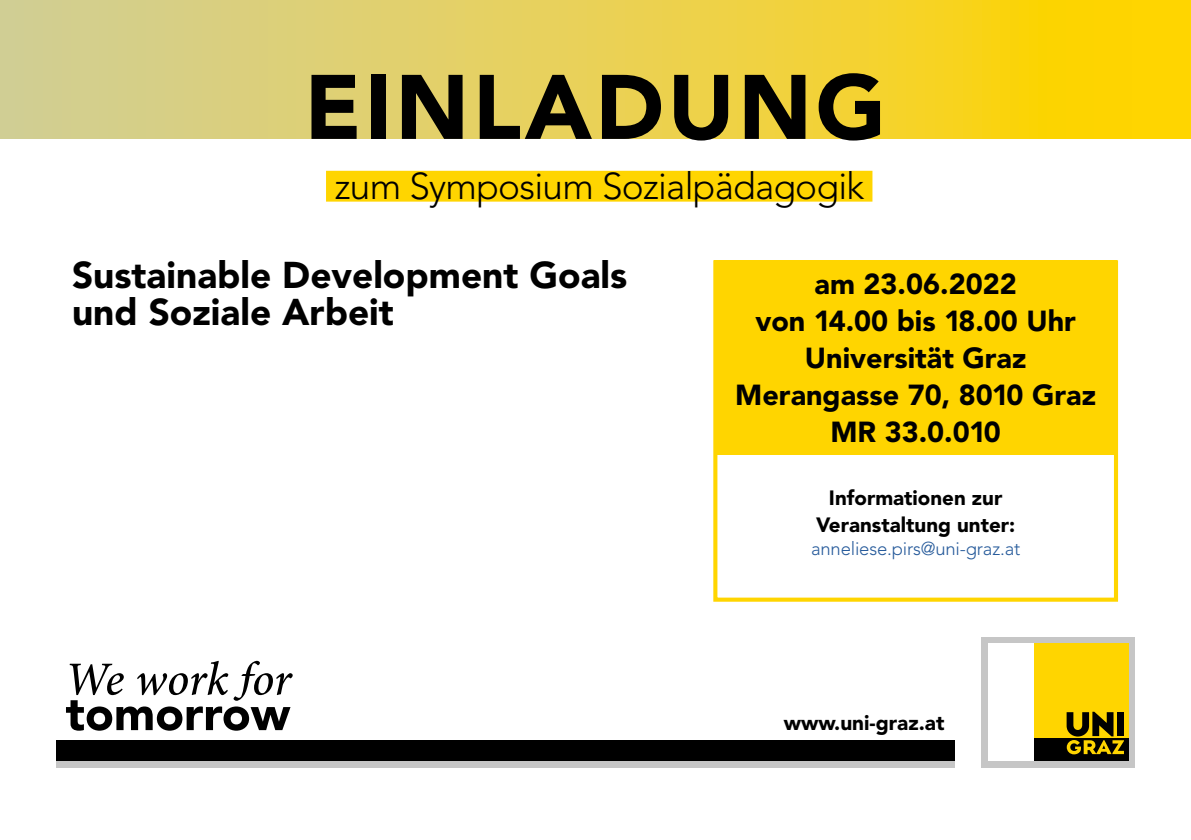
<style>
.page{position:relative;width:1191px;height:840px;background:#fff}
.page>*{position:absolute;margin:0;border:0;box-sizing:border-box;transform-origin:0 0}
.t1{font:900 90.4px "Avenir LT Std";letter-spacing:.04em;color:#000}
.t2{font:900 37px/37px "Avenir LT Std";color:#000}
.t3{font:300 37px "Avenir LT Std";letter-spacing:-.02em;color:#000}
.t4{font:900 28.8px/37px "Avenir LT Std";color:#000;text-align:center}
.t5{font:900 20.8px "Avenir LT Std";color:#000}
.t6{font:900 20.6px/26.6px "Avenir LT Std";color:#000;text-align:center}
.t7{font:300 18.4px "Avenir LT Std";letter-spacing:-.01em;color:#275b9b}
</style>
<div class="page">
<svg style="left:0;top:0;width:1191px;height:138px;background:#e9d14f"></svg>
<div style="left:326px;top:171px;width:546px;height:30px;background:#ffd500"></div>
<div style="left:714px;top:260px;width:403px;height:194px;background:#ffd500"></div>
<div style="left:713px;top:260px;width:405px;height:341px;border:4px solid #ffd500"></div>
<div style="left:56px;top:739px;width:898px;height:21px;background:#000"></div>
<div style="left:56px;top:760px;width:898px;height:7px;background:#c6c6c6"></div>
<svg style="left:66px;top:660px;width:227px;height:70px"></svg>
<div style="left:981px;top:636px;width:154px;height:131px;background:#c6c6c6"></div>
<div style="left:988px;top:643px;width:46px;height:117px;background:#fff"></div>
<div style="left:1034px;top:643px;width:94px;height:95px;background:#ffd500"></div>
<div style="left:1034px;top:738px;width:94px;height:22px;background:#000"></div>
<svg style="left:1066px;top:711px;width:58px;height:43px"></svg>
<h1 class="t1" style="left:304px;top:53px;width:583px">EINLADUNG</h1>
<p class="t3" style="left:335px;top:164px;width:531px">zum Symposium Sozialpädagogik</p>
<p class="t2" style="left:72px;top:257px;width:557px">Sustainable Development Goals und Soziale Arbeit</p>
<p class="t4" style="left:735px;top:265px;width:362px">am 23.06.2022<br>von 14.00 bis 18.00 Uhr<br>Universität Graz<br>Merangasse 70, 8010 Graz<br>MR 33.0.010</p>
<p class="t6" style="left:816px;top:484px;width:201px">Informationen zur<br>Veranstaltung unter:</p>
<p class="t7" style="left:811px;top:537px;width:211px">anneliese.pirs@uni-graz.at</p>
<p class="t5" style="left:784px;top:709px;width:162px">www.uni-graz.at</p>
</div>
